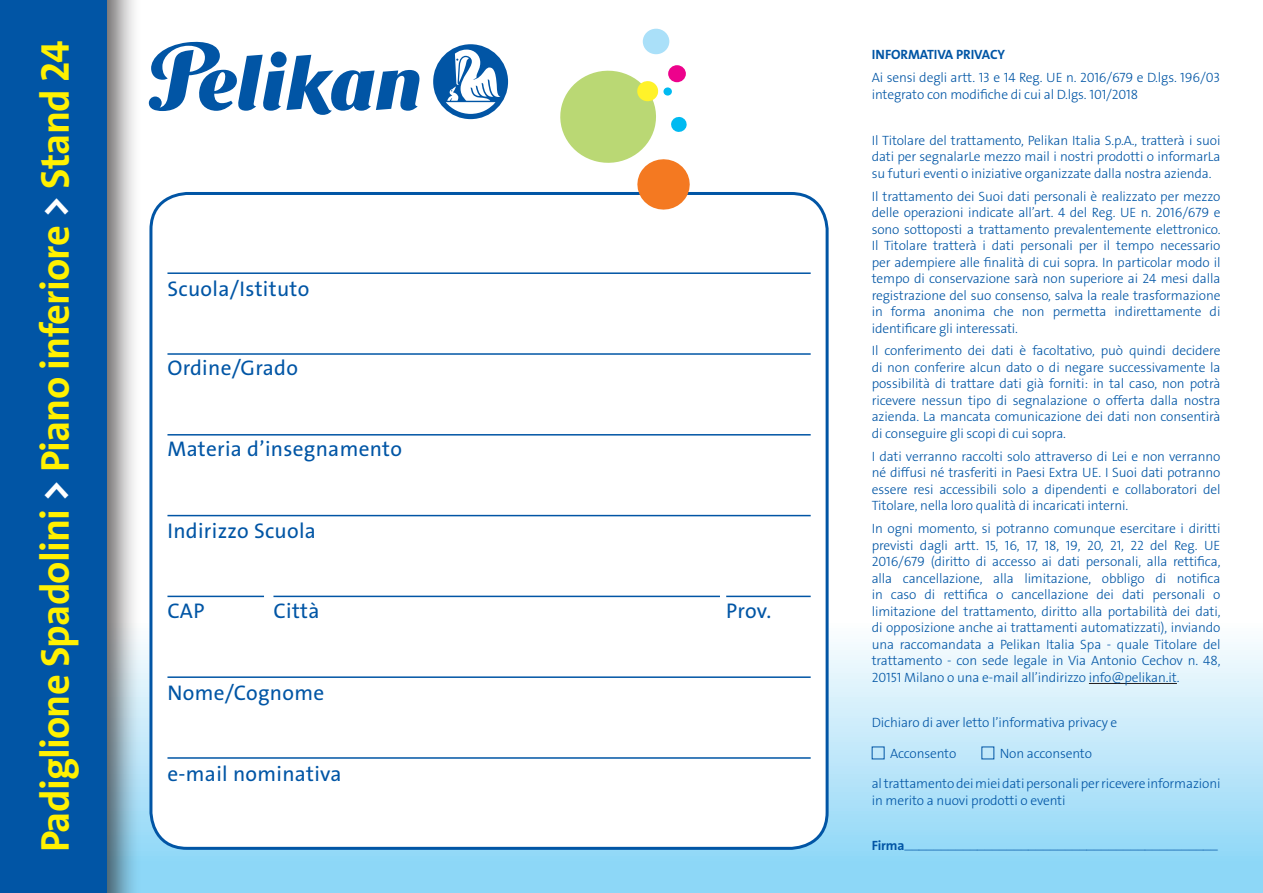
<style>
.page{position:relative;width:1263px;height:893px;background:#fff}
.page>*{position:absolute;margin:0;border:0;box-sizing:border-box;transform-origin:0 0}
.t1{font:700 40.5px "Pelikan The Sans";letter-spacing:-.02em;color:#fff101}
.t2{font:21.3px "Pelikan The Sans";letter-spacing:.015em;color:#0155a5}
.testo_privacy{font:300 13.5px/16.5px "Pelikan The Sans";letter-spacing:-.01em;color:#0155a5;text-align:justify}
.t3{font:700 13.5px "Pelikan The Sans";letter-spacing:-.01em;color:#0155a5}
.s1{color:#fff}
.s2{font-weight:700}
</style>
<div class="page">
<svg style="left:143px;top:642px;width:1120px;height:251px;background:#b1e2f8"></svg>
<svg style="left:149px;top:41px;width:271px;height:74px"></svg>
<svg style="left:433px;top:44px;width:75px;height:75px"></svg>
<div style="left:151px;top:193px;width:676px;height:655px;background:#fff;border-radius:36px"></div>
<div style="left:149px;top:192px;width:680px;height:658px;border:3px solid #0155a5;border-radius:36px"></div>
<hr style="left:167px;top:272px;width:644px;height:2px;background:#0155a5">
<hr style="left:167px;top:676px;width:644px;height:2px;background:#0155a5">
<hr style="left:167px;top:757px;width:644px;height:2px;background:#0155a5">
<hr style="left:167px;top:353px;width:644px;height:2px;background:#0155a5">
<hr style="left:167px;top:434px;width:644px;height:2px;background:#0155a5">
<hr style="left:167px;top:515px;width:644px;height:1px;background:#0155a5">
<hr style="left:726px;top:596px;width:85px;height:1px;background:#0155a5">
<hr style="left:167px;top:596px;width:97px;height:1px;background:#0155a5">
<hr style="left:273px;top:596px;width:447px;height:1px;background:#0155a5">
<hr style="left:1089px;top:683px;width:88px;height:1px;background:#231f20">
<svg style="left:555px;top:66px;width:138px;height:144px"></svg>
<div style="left:643px;top:29px;width:26px;height:25px;background:#aae0f9;border-radius:50%"></div>
<svg style="left:663px;top:87px;width:9px;height:9px"></svg>
<div style="left:668px;top:65px;width:18px;height:17px;background:#ed028c;border-radius:50%"></div>
<div style="left:0;top:0;width:143px;height:893px;background:#231f20;opacity:.7"></div>
<div style="left:0;top:0;width:106px;height:893px;background:#0155a5"></div>
<p class="t1" style="left:34px;top:852px;width:813px;rotate:-90deg">Padiglione Spadolini <span class="s1">&gt;</span> Piano inferiore <span class="s1">&gt;</span> Stand 24</p>
<p class="t2" style="left:167px;top:278px;width:143px">Scuola/Istituto</p>
<p class="t2" style="left:167px;top:357px;width:132px">Ordine/Grado</p>
<p class="t2" style="left:167px;top:438px;width:236px">Materia d’insegnamento</p>
<p class="t2" style="left:167px;top:520px;width:150px">Indirizzo Scuola</p>
<p class="t2" style="left:167px;top:600px;width:39px">CAP</p>
<p class="t2" style="left:273px;top:600px;width:48px">Città</p>
<p class="t2" style="left:726px;top:600px;width:47px">Prov.</p>
<p class="t2" style="left:167px;top:682px;width:158px">Nome/Cognome</p>
<p class="t2" style="left:167px;top:763px;width:175px">e-mail nominativa</p>
<p class="t3" style="left:872px;top:48px;width:135px">INFORMATIVA PRIVACY</p>
<p class="testo_privacy" style="left:872px;top:70px;width:350px">Ai sensi degli artt. 13 e 14 Reg. UE n. 2016/679 e D.lgs. 196/03 integrato con modifiche di cui al D.lgs. 101/2018</p>
<p class="testo_privacy" style="left:872px;top:132px;width:350px">Il Titolare del trattamento, Pelikan Italia S.p.A., tratterà i suoi dati per segnalarLe mezzo mail i nostri prodotti o informarLa su futuri eventi o iniziative organizzate dalla nostra azienda.</p>
<p class="testo_privacy" style="left:872px;top:188px;width:350px">Il trattamento dei Suoi dati personali è realizzato per mezzo delle operazioni indicate all’art. 4 del Reg. UE n. 2016/679 e sono sottoposti a trattamento prevalentemente elettronico.<br>Il Titolare tratterà i dati personali per il tempo necessario per adempiere alle finalità di cui sopra. In particolar modo il tempo di conservazione sarà non superiore ai 24 mesi dalla registrazione del suo consenso, salva la reale trasformazione in forma anonima che non permetta indirettamente di identificare gli interessati.</p>
<p class="testo_privacy" style="left:872px;top:343px;width:350px">Il conferimento dei dati è facoltativo, può quindi decidere di non conferire alcun dato o di negare successivamente la possibilità di trattare dati già forniti: in tal caso, non potrà ricevere nessun tipo di segnalazione o offerta dalla nostra azienda. La mancata comunicazione dei dati non consentirà di conseguire gli scopi di cui sopra.</p>
<p class="testo_privacy" style="left:872px;top:448px;width:350px">I dati verranno raccolti solo attraverso di Lei e non verranno né diffusi né trasferiti in Paesi Extra UE. I Suoi dati potranno essere resi accessibili solo a dipendenti e collaboratori del Titolare, nella loro qualità di incaricati interni.</p>
<p class="testo_privacy" style="left:872px;top:521px;width:350px">In ogni momento, si potranno comunque esercitare i diritti previsti dagli artt. 15, 16, 17, 18, 19, 20, 21, 22 del Reg. UE 2016/679 (diritto di accesso ai dati personali, alla rettifica, alla cancellazione, alla limitazione, obbligo di notifica in caso di rettifica o cancellazione dei dati personali o limitazione del trattamento, diritto alla portabilità dei dati, di opposizione anche ai trattamenti automatizzati), inviando una raccomandata a Pelikan Italia Spa - quale Titolare del trattamento - con sede legale in Via Antonio Cechov n. 48, 20151 Milano o una e-mail all’indirizzo info@pelikan.it.</p>
<p class="testo_privacy" style="left:872px;top:715px;width:247px">Dichiaro di aver letto l’informativa privacy e</p>
<p class="testo_privacy" style="left:890px;top:746px;width:68px">Acconsento</p>
<p class="testo_privacy" style="left:1000px;top:746px;width:94px">Non acconsento</p>
<p class="testo_privacy" style="left:872px;top:776px;width:350px">al trattamento dei miei dati personali per ricevere informazioni</p>
<p class="testo_privacy" style="left:872px;top:792px;width:195px">in merito a nuovi prodotti o eventi</p>
<p class="testo_privacy" style="left:872px;top:835px;width:348px"><span class="s2">Firma</span>___________________________________________</p>
</div>
